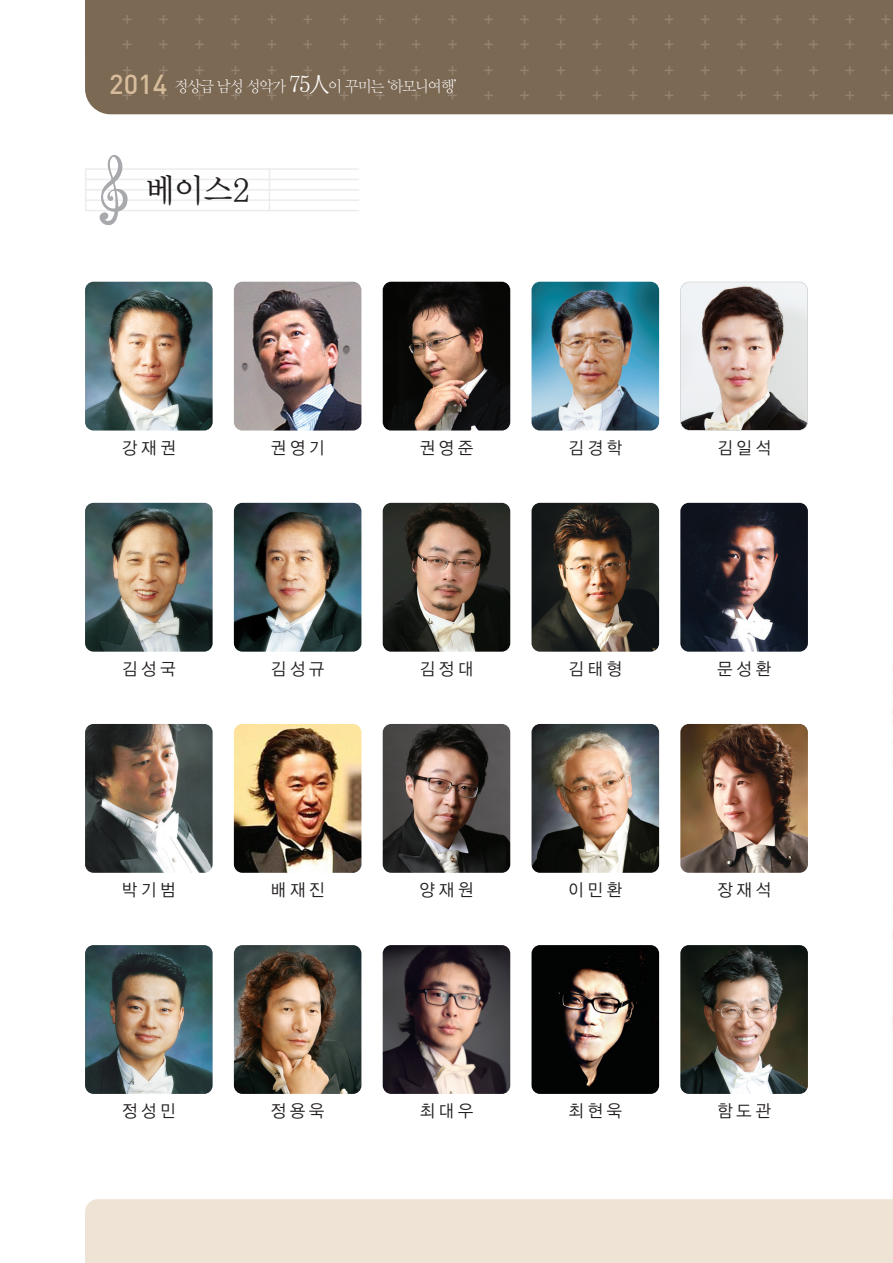
<style>
.page{position:relative;width:893px;height:1263px;background:#fff}
.page>*{position:absolute;margin:0;border:0;box-sizing:border-box;transform-origin:0 0}
.t1{font:33px "Y Mj O13";color:#231f20;scale:.95 1}
.t2{font:21px/25.5px "DIN";color:#948370;text-align:justify}
.t3{font:17.25px "YDVYGO12";letter-spacing:.25em;color:#231f20;scale:.95 1}
.t4{font:15.6px "YDVY Mj O11";letter-spacing:-.075em;color:#fff;scale:.95 1}
.s1{font-family:"DIN";font-weight:500;font-size:27.15px;color:#d6bc9b}
.s2{font-family:"YDVY Mj O13";font-size:22.8px}
</style>
<div class="page">
<img style="left:892px;top:114px;width:1px;height:1085px">
<img style="left:85px;top:282px;width:128px;height:148px;border-radius:9px">
<img style="left:234px;top:282px;width:127px;height:148px;border-radius:9px">
<img style="left:383px;top:282px;width:127px;height:148px;border-radius:9px">
<img style="left:531px;top:282px;width:128px;height:148px;border-radius:9px">
<img style="left:681px;top:282px;width:126px;height:148px;border-radius:9px">
<div style="left:680px;top:282px;width:128px;height:148px;border:1px solid #bcbdc0;border-radius:9px"></div>
<img style="left:85px;top:503px;width:128px;height:149px;border-radius:9px">
<img style="left:234px;top:503px;width:127px;height:149px;border-radius:9px">
<img style="left:383px;top:503px;width:127px;height:149px;border-radius:9px">
<img style="left:531px;top:503px;width:128px;height:149px;border-radius:9px">
<img style="left:680px;top:503px;width:128px;height:149px;border-radius:9px">
<img style="left:85px;top:724px;width:128px;height:149px;border-radius:9px">
<img style="left:234px;top:724px;width:127px;height:149px;border-radius:9px">
<img style="left:383px;top:724px;width:127px;height:149px;border-radius:9px">
<img style="left:531px;top:724px;width:128px;height:149px;border-radius:9px">
<img style="left:680px;top:724px;width:128px;height:149px;border-radius:9px">
<img style="left:85px;top:945px;width:128px;height:149px;border-radius:9px">
<img style="left:234px;top:945px;width:127px;height:149px;border-radius:9px">
<img style="left:383px;top:945px;width:127px;height:149px;border-radius:9px">
<img style="left:531px;top:945px;width:128px;height:149px;border-radius:9px">
<img style="left:680px;top:945px;width:128px;height:149px;border-radius:9px">
<hr style="left:86px;top:168px;width:273px;height:2px;background:#ececee">
<hr style="left:86px;top:179px;width:273px;height:1px;background:#ececee">
<hr style="left:86px;top:189px;width:273px;height:2px;background:#ececee">
<hr style="left:86px;top:199px;width:273px;height:2px;background:#ececee">
<hr style="left:86px;top:210px;width:273px;height:1px;background:#ececee">
<hr style="left:85px;top:168px;width:2px;height:43px;background:#ececee">
<hr style="left:269px;top:168px;width:1px;height:43px;background:#ececee">
<svg style="left:99px;top:155px;width:29px;height:70px"></svg>
<div style="left:85px;top:1199px;width:808px;height:64px;background:#eee3d4"></div>
<div style="left:85px;top:52px;width:808px;height:62px;background:#7c6954"></div>
<div style="left:85px;top:0;width:808px;height:52px;background:#7c6954"></div>
<p class="t2" style="left:122px;top:5px;width:771px">++++++++++++++++++++++ ++++++++++++++++++++++ ++++++++++++++++++++++ ++++++++++++++++++++++</p>
<p class="t4" style="left:109px;top:77px;width:367px"><span class="s1">2014</span> 정상급 남성 성악가 <span class="s2">75人</span>이 꾸미는 ‘하모니여행’</p>
<h1 class="t1" style="left:145px;top:169px;width:114px">베이스2</h1>
<p class="t3" style="left:122px;top:438px;width:58px">강재권</p>
<p class="t3" style="left:271px;top:438px;width:58px">권영기</p>
<p class="t3" style="left:420px;top:438px;width:58px">권영준</p>
<p class="t3" style="left:569px;top:438px;width:58px">김경학</p>
<p class="t3" style="left:717px;top:438px;width:58px">김일석</p>
<p class="t3" style="left:122px;top:659px;width:58px">김성국</p>
<p class="t3" style="left:271px;top:659px;width:58px">김성규</p>
<p class="t3" style="left:420px;top:659px;width:58px">김정대</p>
<p class="t3" style="left:569px;top:659px;width:58px">김태형</p>
<p class="t3" style="left:717px;top:659px;width:58px">문성환</p>
<p class="t3" style="left:122px;top:880px;width:58px">박기범</p>
<p class="t3" style="left:271px;top:880px;width:58px">배재진</p>
<p class="t3" style="left:420px;top:880px;width:58px">양재원</p>
<p class="t3" style="left:569px;top:880px;width:58px">이민환</p>
<p class="t3" style="left:717px;top:880px;width:58px">장재석</p>
<p class="t3" style="left:122px;top:1101px;width:58px">정성민</p>
<p class="t3" style="left:271px;top:1101px;width:58px">정용욱</p>
<p class="t3" style="left:420px;top:1101px;width:58px">최대우</p>
<p class="t3" style="left:569px;top:1101px;width:58px">최현욱</p>
<p class="t3" style="left:717px;top:1101px;width:58px">함도관</p>
</div>
